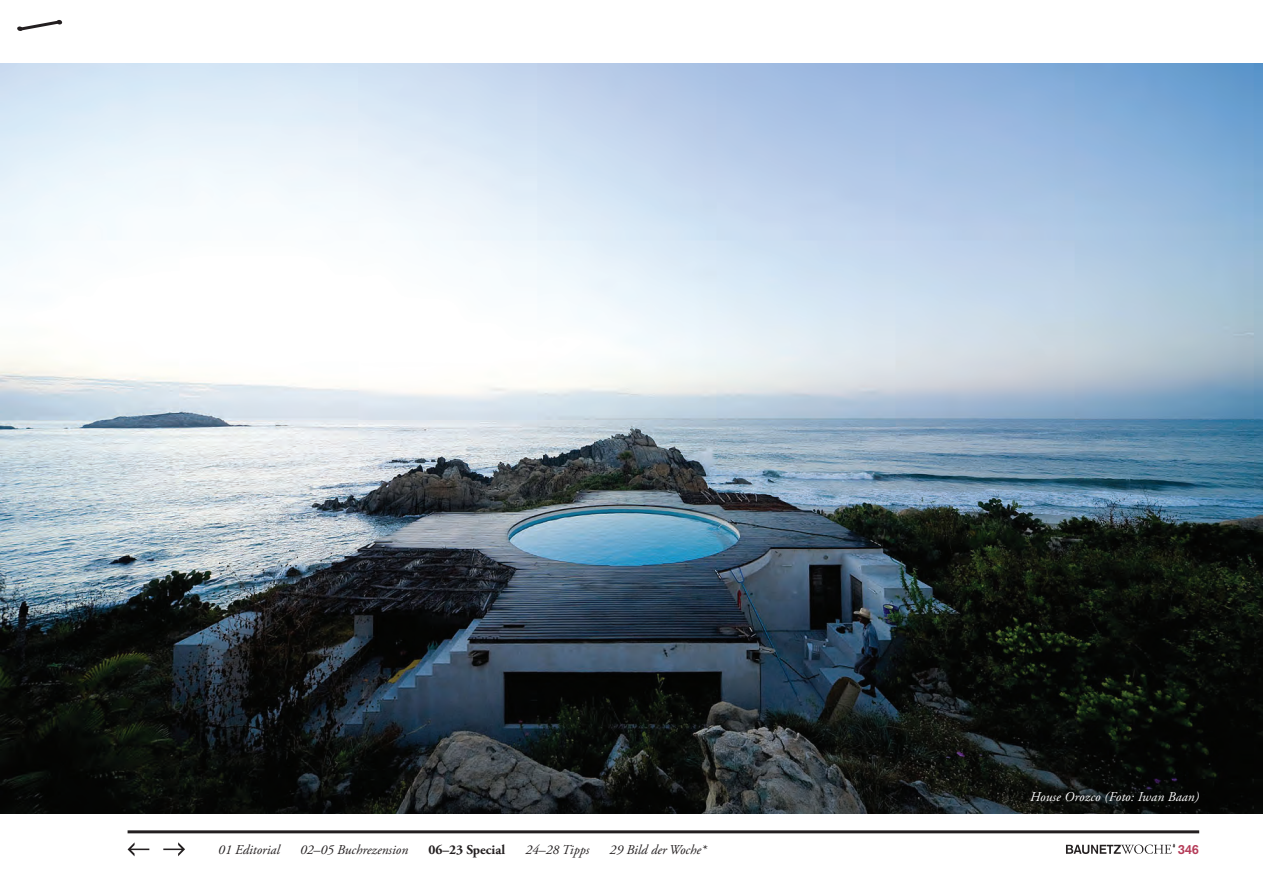
<style>
.page{position:relative;width:1263px;height:893px;background:#fff}
.page>*{position:absolute;margin:0;border:0;box-sizing:border-box;transform-origin:0 0}
.Navigation_Off{font:italic 13.5px "Adobe Garamond Pro";color:#231f20}
.t1{font:italic 13.5px "Adobe Garamond Pro";letter-spacing:.01em;color:#fff}
.Navigation_Off-2{font:700 13.5px "Adobe Garamond Pro";color:#231f20}
.t2{font:700 13.05px "Akzidenz Grotesk";color:#b53b58}
</style>
<div class="page">
<hr style="left:128px;top:830px;width:1071px;height:3px;background:#231f20">
<svg style="left:128px;top:842px;width:21px;height:14px"></svg>
<svg style="left:163px;top:842px;width:22px;height:14px"></svg>
<svg style="left:17px;top:20px;width:46px;height:11px"></svg>
<svg style="left:1066px;top:844px;width:109px;height:10px"></svg>
<img style="left:0;top:64px;width:1263px;height:749px">
<p class="Navigation_Off" style="left:218px;top:841px;width:63px">01 Editorial</p>
<p class="Navigation_Off" style="left:300px;top:841px;width:110px">02–05 Buchrezension</p>
<p class="Navigation_Off-2" style="left:428px;top:841px;width:78px">06–23 Special</p>
<p class="Navigation_Off" style="left:525px;top:841px;width:65px">24–28 Tipps</p>
<p class="Navigation_Off" style="left:610px;top:841px;width:98px">29 Bild der Woche*</p>
<p class="t1" style="left:1030px;top:789px;width:171px">House Orozco (Foto: Iwan Baan)</p>
<p class="t2" style="left:1178px;top:841px;width:23px">346</p>
</div>
